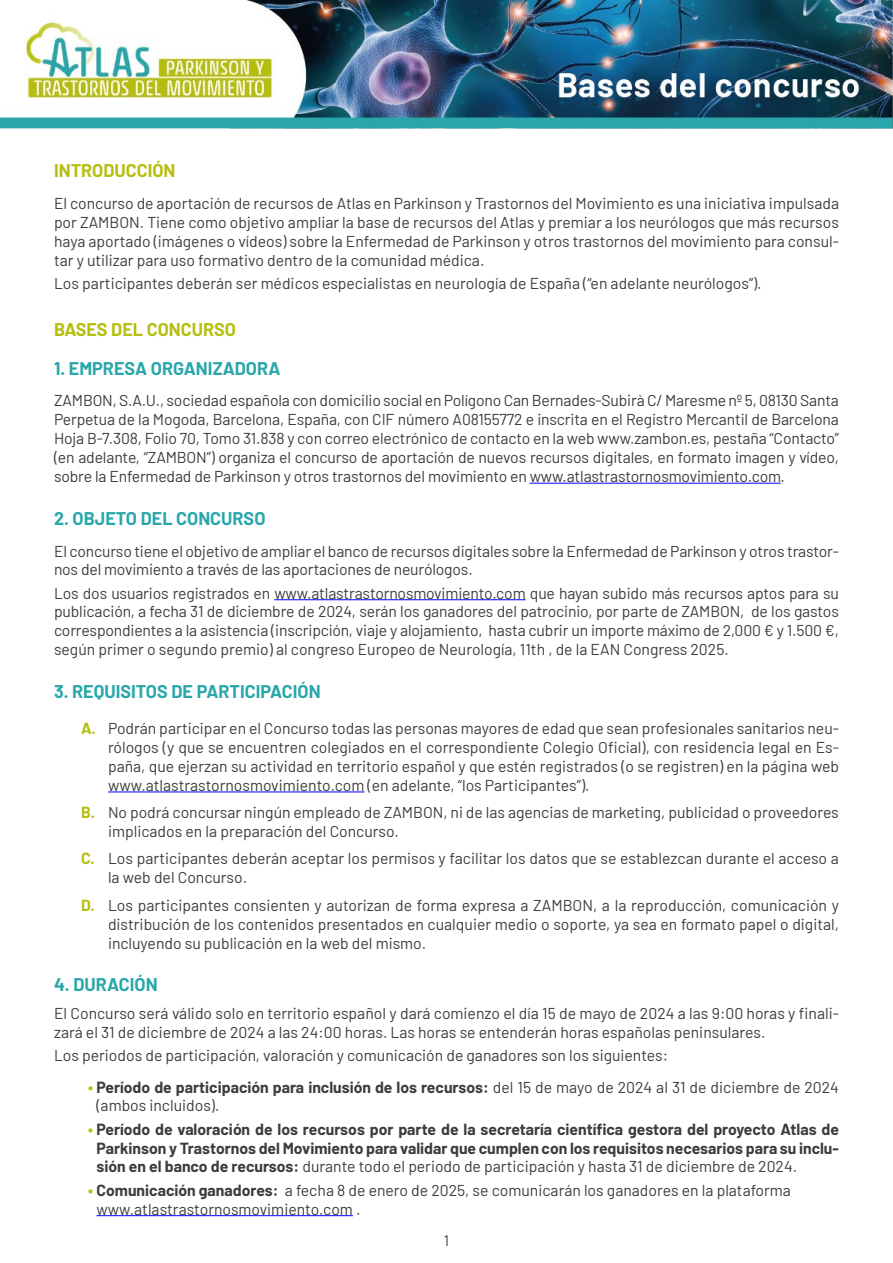
<style>
.page{position:relative;width:893px;height:1263px;background:#fff}
.page>*{position:absolute;margin:0;border:0;box-sizing:border-box;transform-origin:0 0}
.t1{font:700 18px "Barlow";color:#2aa7aa}
.t2{font:700 18px "Barlow";color:#b6be0f}
.t3{font:15.75px/18.9px "Barlow";color:#3c3c3b}
.t4{font:700 15.75px/18.9px "Barlow";color:#3c3c3b;text-align:justify}
.t5{font:15px "Barlow";color:#3c3c3b}
.s1{font-weight:700;color:#b6be0f}
.s2{font-weight:700}
.s3{color:#b6be0f}
.s4{font-weight:400}
</style>
<div class="page">
<img style="left:0;top:0;width:893px;height:128px">
<hr style="left:530px;top:483px;width:251px;height:1px;background:#00f">
<hr style="left:274px;top:599px;width:252px;height:1px;background:#00f">
<hr style="left:108px;top:791px;width:256px;height:1px;background:#00f">
<hr style="left:97px;top:1215px;width:256px;height:1px;background:#00f">
<p class="t2" style="left:54px;top:158px;width:123px">INTRODUCCIÓN</p>
<p class="t3" style="left:54px;top:193px;width:786px;text-align:justify">El concurso de aportación de recursos de Atlas en Parkinson y Trastornos del Movimiento es una iniciativa impulsada por ZAMBON. Tiene como objetivo ampliar la base de recursos del Atlas y premiar a los neurólogos que más recursos haya aportado (imágenes o vídeos) sobre la Enfermedad de Parkinson y otros trastornos del movimiento para consul&shy;tar y utilizar para uso formativo dentro de la comunidad médica.</p>
<p class="t3" style="left:54px;top:273px;width:709px">Los participantes deberán ser médicos especialistas en neurología de España (“en adelante neurólogos”).</p>
<p class="t2" style="left:54px;top:316px;width:184px">BASES DEL CONCURSO</p>
<p class="t1" style="left:54px;top:355px;width:228px">1. EMPRESA ORGANIZADORA</p>
<p class="t3" style="left:54px;top:390px;width:786px;text-align:justify">ZAMBON, S.A.U., sociedad española con domicilio social en Polígono Can Bernades-Subirà C/ Maresme nº 5, 08130 Santa Perpetua de la Mogoda, Barcelona, España, con CIF número A08155772 e inscrita en el Registro Mercantil de Barcelona Hoja B-7.308, Folio 70, Tomo 31.838 y con correo electrónico de contacto en la web www.zambon.es, pestaña “Contacto” (en adelante, “ZAMBON”) organiza el concurso de aportación de nuevos recursos digitales, en formato imagen y vídeo, sobre la Enfermedad de Parkinson y otros trastornos del movimiento en www.atlastrastornosmovimiento.com.</p>
<p class="t1" style="left:54px;top:505px;width:213px">2. OBJETO DEL CONCURSO</p>
<p class="t3" style="left:54px;top:540px;width:786px">El concurso tiene el objetivo de ampliar el banco de recursos digitales sobre la Enfermedad de Parkinson y otros trastor&shy;nos del movimiento a través de las aportaciones de neurólogos.</p>
<p class="t3" style="left:54px;top:582px;width:786px;text-align:justify">Los dos usuarios registrados en www.atlastrastornosmovimiento.com que hayan subido más recursos aptos para su publicación, a fecha 31 de diciembre de 2024, serán los ganadores del patrocinio, por parte de ZAMBON, de los gastos correspondientes a la asistencia (inscripción, viaje y alojamiento, hasta cubrir un importe máximo de 2,000 € y 1.500 €, según primer o segundo premio) al congreso Europeo de Neurología, 11th , de la EAN Congress 2025.</p>
<p class="t1" style="left:54px;top:678px;width:268px">3. REQUISITOS DE PARTICIPACIÓN</p>
<p class="t3" style="left:108px;top:718px;width:733px;text-align:justify;text-indent:-27px"><span class="s1">A.</span> Podrán participar en el Concurso todas las personas mayores de edad que sean profesionales sanitarios neu&shy;rólogos (y que se encuentren colegiados en el correspondiente Colegio Oficial), con residencia legal en Es&shy;paña, que ejerzan su actividad en territorio español y que estén registrados (o se registren) en la página web www.atlastrastornosmovimiento.com (en adelante, “los Participantes”).</p>
<p class="t3" style="left:108px;top:802px;width:732px;text-indent:-27px"><span class="s1">B.</span> No podrá concursar ningún empleado de ZAMBON, ni de las agencias de marketing, publicidad o proveedores implicados en la preparación del Concurso.</p>
<p class="t3" style="left:108px;top:848px;width:732px;text-indent:-27px"><span class="s1">C.</span> Los participantes deberán aceptar los permisos y facilitar los datos que se establezcan durante el acceso a la web del Concurso.</p>
<p class="t3" style="left:108px;top:894px;width:732px;text-align:justify;text-indent:-27px"><span class="s1">D.</span> Los participantes consienten y autorizan de forma expresa a ZAMBON, a la reproducción, comunicación y distribución de los contenidos presentados en cualquier medio o soporte, ya sea en formato papel o digital, incluyendo su publicación en la web del mismo.</p>
<p class="t1" style="left:54px;top:972px;width:105px">4. DURACIÓN</p>
<p class="t3" style="left:54px;top:1002px;width:786px">El Concurso será válido solo en territorio español y dará comienzo el día 15 de mayo de 2024 a las 9:00 horas y finali&shy;zará el 31 de diciembre de 2024 a las 24:00 horas. Las horas se entenderán horas españolas peninsulares.</p>
<p class="t3" style="left:54px;top:1044px;width:616px">Los periodos de participación, valoración y comunicación de ganadores son los siguientes:</p>
<p class="t3" style="left:97px;top:1076px;width:744px;text-indent:-9px"><span class="s1">•</span> <span class="s2">Período de participación para inclusión de los recursos:</span> del 15 de mayo de 2024 al 31 de diciembre de 2024 (ambos incluidos).</p>
<p class="t4" style="left:97px;top:1118px;width:744px;text-indent:-9px"><span class="s3">•</span> Período de valoración de los recursos por parte de la secretaría científica gestora del proyecto Atlas de Parkinson y Trastornos del Movimiento para validar que cumplen con los requisitos necesarios para su inclu&shy;sión en el banco de recursos: <span class="s4">durante todo el periodo de participación y hasta 31 de diciembre de 2024.</span></p>
<p class="t3" style="left:97px;top:1179px;width:696px;text-indent:-9px"><span class="s1">•</span> <span class="s2">Comunicación ganadores:</span> a fecha 8 de enero de 2025, se comunicarán los ganadores en la plataforma www.atlastrastornosmovimiento.com .</p>
<p class="t5" style="left:444px;top:1230px;width:7px">1</p>
</div>
